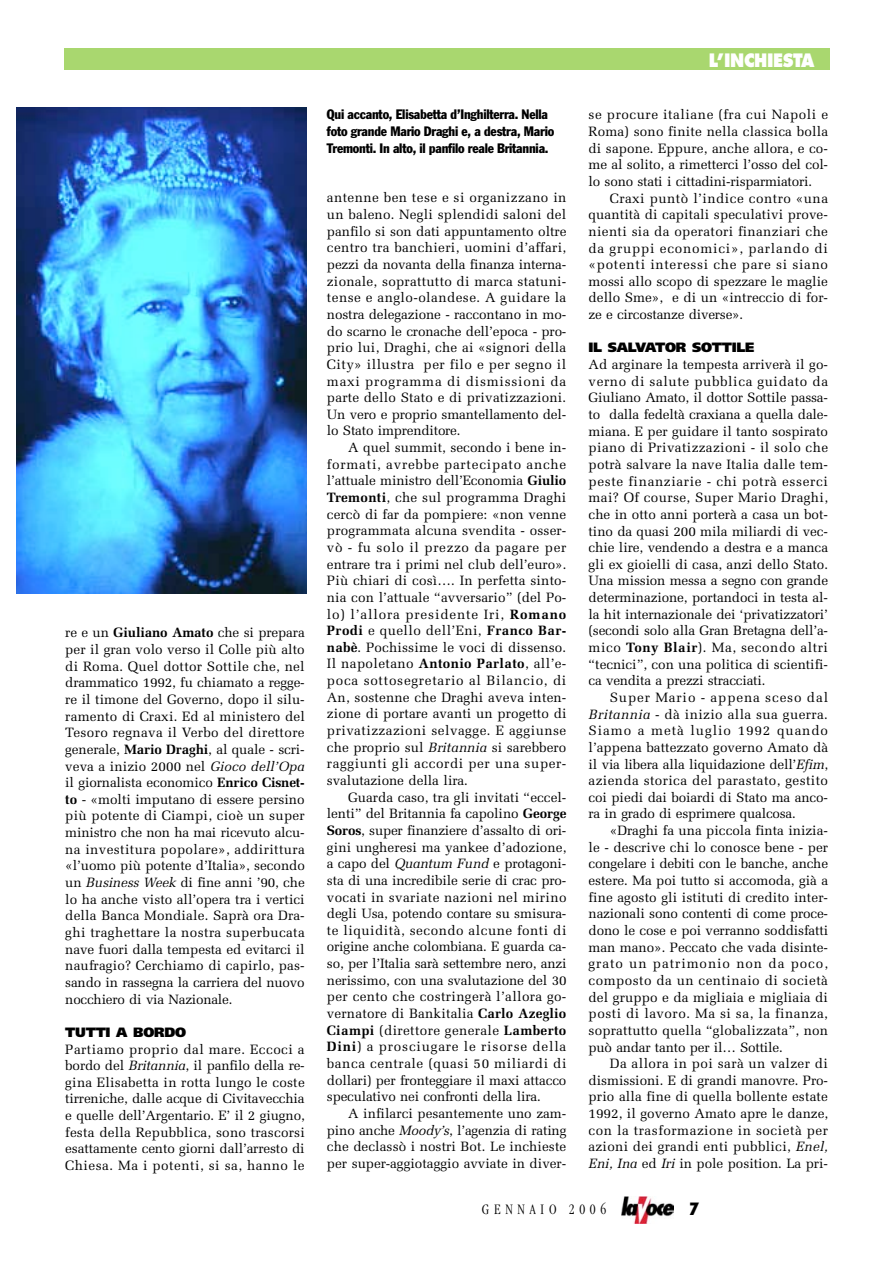
<style>
.page{position:relative;width:893px;height:1263px;background:#fff}
.page>*{position:absolute;margin:0;border:0;box-sizing:border-box;transform-origin:0 0}
.t1{font:800 18px "Futura";letter-spacing:-.025em;color:#fff;scale:.9 1}
.t2{font:800 condensed 16.5px "Futura";color:#000}
.t3{font:300 condensed 15px "Garamond";letter-spacing:.31em;color:#000}
.t4{font:13.5px/16.6px "Melior";letter-spacing:-.01em;color:#000;text-align:justify}
.t5{font:condensed 13.5px/17.2px "Franklin Gothic";letter-spacing:-.015em;color:#000}
.t6{font:900 13.5px "Frutiger";letter-spacing:-.02em;color:#000}
.s1{font-weight:700}
.s2{font-style:italic}
</style>
<div class="page">
<img style="left:621px;top:1196px;width:52px;height:28px">
<div style="left:64px;top:48px;width:765px;height:22px;background:#a9d76f"></div>
<img style="left:16px;top:108px;width:290px;height:485px">
<p class="t4" style="left:65px;top:626px;width:241px">re e un <span class="s1">Giuliano Amato</span> che si prepara per il gran volo verso il Colle più alto di Roma. Quel dottor Sottile che, nel drammatico 1992, fu chiamato a regge&shy;re il timone del Governo, dopo il silu&shy;ramento di Craxi. Ed al ministero del Tesoro regnava il Verbo del direttore generale, <span class="s1">Mario Draghi</span>, al quale - scri&shy;veva a inizio 2000 nel <span class="s2">Gioco dell’Opa </span>il giornalista economico <span class="s1">Enrico Cisnet&shy;to</span> - «molti imputano di essere persino più potente di Ciampi, cioè un super ministro che non ha mai ricevuto alcu&shy;na investitura popolare», addirittura «l’uomo più potente d’Italia», secondo un <span class="s2">Business Week</span> di fine anni ’90, che lo ha anche visto all’opera tra i vertici della Banca Mondiale. Saprà ora Dra&shy;ghi traghettare la nostra superbucata nave fuori dalla tempesta ed evitarci il naufragio? Cerchiamo di capirlo, pas&shy;sando in rassegna la carriera del nuovo nocchiero di via Nazionale.</p>
<p class="t6" style="left:65px;top:1027px;width:122px">TUTTI A BORDO</p>
<p class="t4" style="left:65px;top:1042px;width:241px">Partiamo proprio dal mare. Eccoci a bordo del <span class="s2">Britannia</span>, il panfilo della re&shy;gina Elisabetta in rotta lungo le coste tirreniche, dalle acque di Civitavecchia e quelle dell’Argentario. E’ il 2 giugno, festa della Repubblica, sono trascorsi esattamente cento giorni dall’arresto di Chiesa. Ma i potenti, si sa, hanno le</p>
<h1 class="t1" style="left:709px;top:53px;width:119px">L’INCHIESTA</h1>
<p class="t5" style="left:327px;top:106px;width:229px">Qui accanto, Elisabetta d’Inghilterra. Nella foto grande Mario Draghi e, a destra, Mario<br>Tremonti. In alto, il panfilo reale Britannia.</p>
<p class="t4" style="left:588px;top:108px;width:241px">se procure italiane (fra cui Napoli e Roma) sono finite nella classica bolla di sapone. Eppure, anche allora, e co&shy;me al solito, a rimetterci l’osso del col&shy;lo sono stati i cittadini-risparmiatori.</p>
<p class="t4" style="left:588px;top:191px;width:241px;text-indent:21px">Craxi puntò l’indice contro «una quantità di capitali speculativi prove&shy;nienti sia da operatori finanziari che da gruppi economici», parlando di «potenti interessi che pare si siano mossi allo scopo di spezzare le maglie dello Sme», e di un «intreccio di for&shy;ze e circostanze diverse».</p>
<p class="t6" style="left:588px;top:342px;width:167px">IL SALVATOR SOTTILE</p>
<p class="t4" style="left:588px;top:357px;width:241px">Ad arginare la tempesta arriverà il go&shy;verno di salute pubblica guidato da Giuliano Amato, il dottor Sottile passa&shy;to dalla fedeltà craxiana a quella dale&shy;miana. E per guidare il tanto sospirato piano di Privatizzazioni - il solo che potrà salvare la nave Italia dalle tem&shy;peste finanziarie - chi potrà esserci mai? Of course, Super Mario Draghi, che in otto anni porterà a casa un bot&shy;tino da quasi 200 mila miliardi di vec&shy;chie lire, vendendo a destra e a manca gli ex gioielli di casa, anzi dello Stato.<br>Una mission messa a segno con grande determinazione, portandoci in testa al&shy;la hit internazionale dei ‘privatizzatori’ (secondi solo alla Gran Bretagna dell’a&shy;mico <span class="s1">Tony Blair</span>). Ma, secondo altri “tecnici”, con una politica di scientifi&shy;ca vendita a prezzi stracciati.</p>
<p class="t4" style="left:588px;top:690px;width:241px;text-indent:21px">Super Mario - appena sceso dal <span class="s2">Britannia</span> - dà inizio alla sua guerra.<br>Siamo a metà luglio 1992 quando l’appena battezzato governo Amato dà il via libera alla liquidazione dell’<span class="s2">Efim</span>, azienda storica del parastato, gestito coi piedi dai boiardi di Stato ma anco&shy;ra in grado di esprimere qualcosa.</p>
<p class="t4" style="left:588px;top:823px;width:241px;text-indent:21px">«Draghi fa una piccola finta inizia&shy;le - descrive chi lo conosce bene - per congelare i debiti con le banche, anche estere. Ma poi tutto si accomoda, già a fine agosto gli istituti di credito inter&shy;nazionali sono contenti di come proce&shy;dono le cose e poi verranno soddisfatti man mano». Peccato che vada disinte&shy;grato un patrimonio non da poco, composto da un centinaio di società del gruppo e da migliaia e migliaia di posti di lavoro. Ma si sa, la finanza, soprattutto quella “globalizzata”, non può andar tanto per il… Sottile.</p>
<p class="t4" style="left:588px;top:1057px;width:241px;text-indent:21px">Da allora in poi sarà un valzer di dismissioni. E di grandi manovre. Pro&shy;prio alla fine di quella bollente estate 1992, il governo Amato apre le danze, con la trasformazione in società per azioni dei grandi enti pubblici, <span class="s2">Enel, Eni, Ina</span> ed <span class="s2">Iri</span> in pole position. La pri-</p>
<p class="t4" style="left:327px;top:191px;width:241px">antenne ben tese e si organizzano in un baleno. Negli splendidi saloni del panfilo si son dati appuntamento oltre centro tra banchieri, uomini d’affari, pezzi da novanta della finanza interna&shy;zionale, soprattutto di marca statuni&shy;tense e anglo-olandese. A guidare la nostra delegazione - raccontano in mo&shy;do scarno le cronache dell’epoca - pro&shy;prio lui, Draghi, che ai «signori della City» illustra per filo e per segno il maxi programma di dismissioni da parte dello Stato e di privatizzazioni.<br>Un vero e proprio smantellamento del&shy;lo Stato imprenditore.</p>
<p class="t4" style="left:327px;top:440px;width:241px;text-indent:21px">A quel summit, secondo i bene in&shy;formati, avrebbe partecipato anche l’attuale ministro dell’Economia <span class="s1">Giulio Tremonti</span>, che sul programma Draghi cercò di far da pompiere: «non venne programmata alcuna svendita - osser&shy;vò - fu solo il prezzo da pagare per entrare tra i primi nel club dell’euro».<br>Più chiari di così…. In perfetta sinto&shy;nia con l’attuale “avversario” (del Po&shy;lo) l’allora presidente Iri, <span class="s1">Romano Prodi</span> e quello dell’Eni, <span class="s1">Franco Bar&shy;nabè</span>. Pochissime le voci di dissenso.<br>Il napoletano <span class="s1">Antonio Parlato</span>, all’e&shy;poca sottosegretario al Bilancio, di An, sostenne che Draghi aveva inten&shy;zione di portare avanti un progetto di privatizzazioni selvagge. E aggiunse che proprio sul <span class="s2">Britannia</span> si sarebbero raggiunti gli accordi per una super&shy;svalutazione della lira.</p>
<p class="t4" style="left:327px;top:790px;width:241px;text-indent:21px">Guarda caso, tra gli invitati “eccel&shy;lenti” del Britannia fa capolino <span class="s1">George Soros</span>, super finanziere d’assalto di ori&shy;gini ungheresi ma yankee d’adozione, a capo del <span class="s2">Quantum Fund</span> e protagoni&shy;sta di una incredibile serie di crac pro&shy;vocati in svariate nazioni nel mirino degli Usa, potendo contare su smisura&shy;te liquidità, secondo alcune fonti di origine anche colombiana. E guarda ca&shy;so, per l’Italia sarà settembre nero, anzi nerissimo, con una svalutazione del 30 per cento che costringerà l’allora go&shy;vernatore di Bankitalia <span class="s1">Carlo Azeglio Ciampi</span> (direttore generale <span class="s1">Lamberto Dini</span>) a prosciugare le risorse della banca centrale (quasi 50 miliardi di dollari) per fronteggiare il maxi attacco speculativo nei confronti della lira.</p>
<p class="t4" style="left:327px;top:1106px;width:241px;text-indent:21px">A infilarci pesantemente uno zam&shy;pino anche <span class="s2">Moody’s</span>, l’agenzia di rating che declassò i nostri Bot. Le inchieste per super-aggiotaggio avviate in diver-</p>
<p class="t3" style="left:482px;top:1203px;width:126px">GENNAIO 2006</p>
<p class="t2" style="left:689px;top:1202px;width:11px">7</p>
</div>
